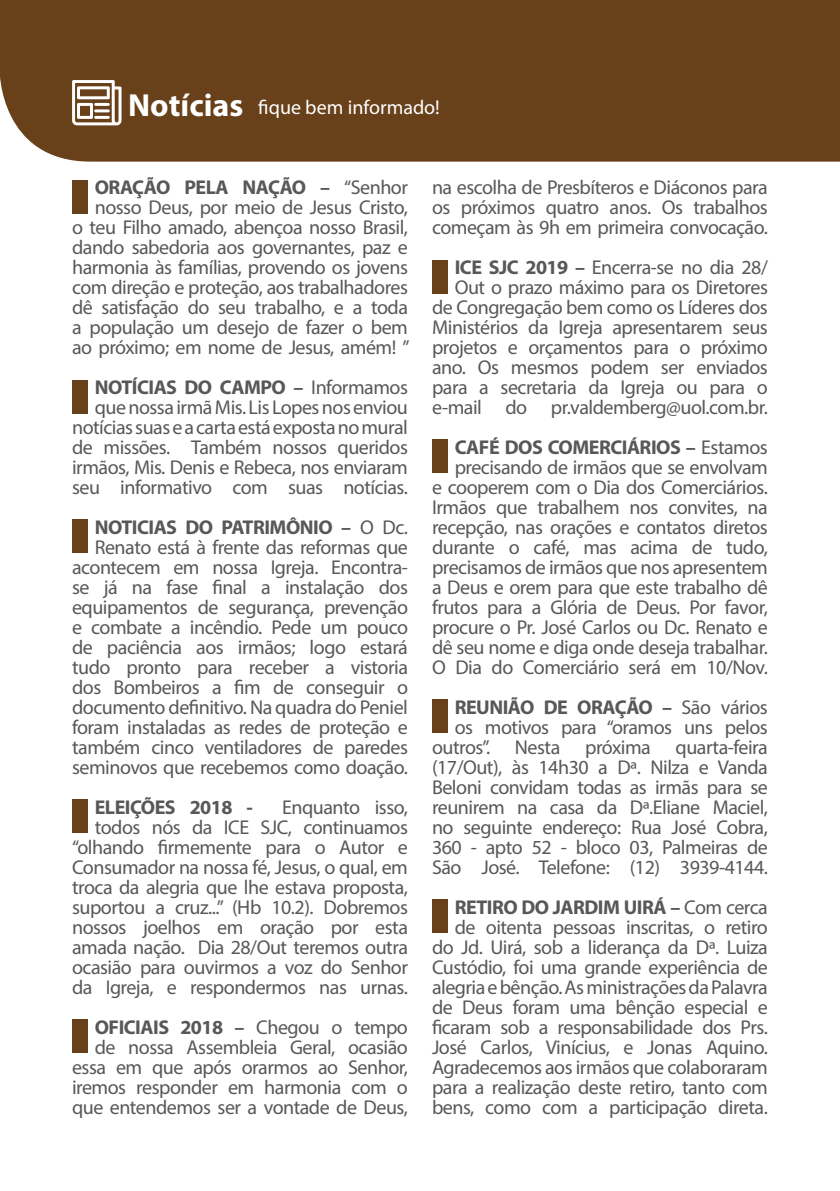
<style>
.page{position:relative;width:840px;height:1191px;background:#fff}
.page>*{position:absolute;margin:0;border:0;box-sizing:border-box;transform-origin:0 0}
.t1{font:700 32px "Myriad Pro";color:#fff}
.t2{font:20px/20px "Myriad Pro";letter-spacing:-.025em;color:#57585a;text-align:right}
.t3{font:20px "Myriad Pro";color:#fff}
.t4{font:700 20px "Myriad Pro";letter-spacing:-.025em;color:#57585a}
.s1{font-weight:700}
</style>
<div class="page">
<div style="left:0;top:0;width:839px;height:162px;background:#68401a"></div>
<svg style="left:72px;top:80px;width:49px;height:45px"></svg>
<hr style="left:94px;top:103px;width:16px;height:3px;background:#fff">
<hr style="left:94px;top:116px;width:16px;height:3px;background:#fff">
<hr style="left:94px;top:109px;width:16px;height:3px;background:#fff">
<div style="left:72px;top:180px;width:16px;height:33px;background:#68401a"></div>
<div style="left:72px;top:519px;width:16px;height:34px;background:#68401a"></div>
<div style="left:432px;top:260px;width:15px;height:33px;background:#68401a"></div>
<div style="left:432px;top:440px;width:15px;height:33px;background:#68401a"></div>
<div style="left:72px;top:1019px;width:16px;height:33px;background:#68401a"></div>
<div style="left:432px;top:699px;width:15px;height:34px;background:#68401a"></div>
<div style="left:432px;top:899px;width:15px;height:34px;background:#68401a"></div>
<div style="left:72px;top:799px;width:16px;height:34px;background:#68401a"></div>
<div style="left:72px;top:380px;width:16px;height:33px;background:#68401a"></div>
<p class="t1" style="left:128px;top:84px;width:116px">Notícias</p>
<p class="t3" style="left:258px;top:95px;width:183px">fique bem informado!</p>
<p class="t2" style="left:72px;top:177px;width:339px"><span class="s1">ORAÇÃO PELA NAÇÃO –</span> “Senhor nosso Deus, por meio de Jesus Cristo,<br>o teu Filho amado, abençoa nosso Brasil, dando sabedoria aos governantes, paz e harmonia às famílias, provendo os jovens com direção e proteção, aos trabalhadores dê satisfação do seu trabalho, e a toda a população um desejo de fazer o bem ao próximo; em nome de Jesus, amém! ”</p>
<p class="t2" style="left:72px;top:377px;width:337px"><span class="s1">NOTÍCIAS DO CAMPO –</span> Informamos que nossa irmã Mis. Lis Lopes nos enviou notícias suas e a carta está exposta no mural de missões. Também nossos queridos irmãos, Mis. Denis e Rebeca, nos enviaram seu informativo com suas notícias.</p>
<p class="t2" style="left:72px;top:517px;width:337px"><span class="s1">NOTICIAS DO PATRIMÔNIO –</span> O Dc.<br>Renato está à frente das reformas que acontecem em nossa Igreja. Encontra&shy;se já na fase final a instalação dos equipamentos de segurança, prevenção e combate a incêndio. Pede um pouco de paciência aos irmãos; logo estará tudo pronto para receber a vistoria dos Bombeiros a fim de conseguir o documento definitivo. Na quadra do Peniel foram instaladas as redes de proteção e também cinco ventiladores de paredes seminovos que recebemos como doação.</p>
<p class="t4" style="left:95px;top:794px;width:160px">ELEIÇÕES 2018 -</p>
<p class="t2" style="left:72px;top:797px;width:337px">Enquanto isso,<br>todos nós da ICE SJC, continuamos “olhando firmemente para o Autor e Consumador na nossa fé, Jesus, o qual, em troca da alegria que lhe estava proposta, suportou a cruz...” (Hb 10.2). Dobremos nossos joelhos em oração por esta amada nação. Dia 28/Out teremos outra ocasião para ouvirmos a voz do Senhor da Igreja, e respondermos nas urnas.</p>
<p class="t2" style="left:72px;top:1017px;width:337px"><span class="s1">OFICIAIS 2018 –</span> Chegou o tempo de nossa Assembleia Geral, ocasião essa em que após orarmos ao Senhor, iremos responder em harmonia com o que entendemos ser a vontade de Deus,</p>
<p class="t2" style="left:432px;top:177px;width:337px;text-align:justify">na escolha de Presbíteros e Diáconos para os próximos quatro anos. Os trabalhos começam às 9h em primeira convocação.</p>
<p class="t2" style="left:432px;top:257px;width:337px"><span class="s1">ICE SJC 2019 –</span> Encerra-se no dia 28/ Out o prazo máximo para os Diretores de Congregação bem como os Líderes dos Ministérios da Igreja apresentarem seus projetos e orçamentos para o próximo ano. Os mesmos podem ser enviados para a secretaria da Igreja ou para o e-mail do pr.valdemberg@uol.com.br.</p>
<p class="t2" style="left:432px;top:437px;width:337px"><span class="s1">CAFÉ DOS COMERCIÁRIOS –</span> Estamos precisando de irmãos que se envolvam<br>e cooperem com o Dia dos Comerciários.<br>Irmãos que trabalhem nos convites, na recepção, nas orações e contatos diretos durante o café, mas acima de tudo, precisamos de irmãos que nos apresentem a Deus e orem para que este trabalho dê frutos para a Glória de Deus. Por favor, procure o Pr. José Carlos ou Dc. Renato e dê seu nome e diga onde deseja trabalhar.<br>O Dia do Comerciário será em 10/Nov.</p>
<p class="t2" style="left:432px;top:697px;width:337px"><span class="s1">REUNIÃO DE ORAÇÃO –</span> São vários os motivos para “oramos uns pelos outros”. Nesta próxima quarta-feira (17/Out), às 14h30 a Dª. Nilza e Vanda Beloni convidam todas as irmãs para se reunirem na casa da Dª.Eliane Maciel, no seguinte endereço: Rua José Cobra, 360 - apto 52 - bloco 03, Palmeiras de São José. Telefone: (12) 3939-4144.</p>
<p class="t2" style="left:432px;top:897px;width:337px"><span class="s1">RETIRO DO JARDIM UIRÁ –</span> Com cerca de oitenta pessoas inscritas, o retiro do Jd. Uirá, sob a liderança da Dª. Luiza Custódio, foi uma grande experiência de alegria e bênção. As ministrações da Palavra de Deus foram uma bênção especial e ficaram sob a responsabilidade dos Prs.<br>José Carlos, Vinícius, e Jonas Aquino.<br>Agradecemos aos irmãos que colaboraram para a realização deste retiro, tanto com bens, como com a participação direta.</p>
</div>
